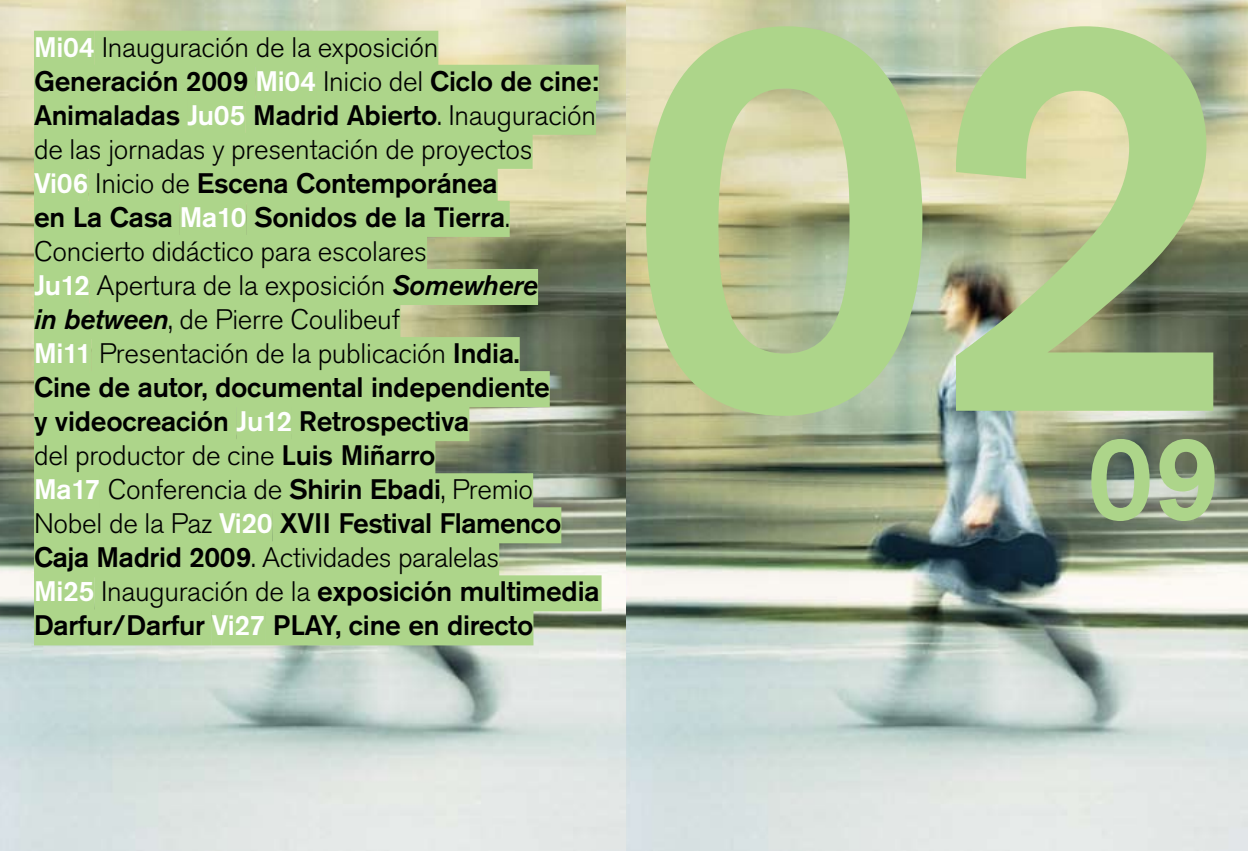
<style>
.page{position:relative;width:1248px;height:851px;background:#fff}
.page>*{position:absolute;margin:0;border:0;box-sizing:border-box;transform-origin:0 0}
.t1{font:500 560px "Akzidenz Grotesk Pro";color:#add58a}
.t2{font:500 118px "Akzidenz Grotesk Pro";color:#add58a}
.t3{font:300 28px/34px "Akzidenz Grotesk Pro";letter-spacing:-.01em;color:#000}
.s1{font-weight:500;color:#fff}
.s2{font-weight:500}
.s3{font-weight:500;font-style:italic}
</style>
<div class="page">
<img style="left:625px;top:0;width:622px;height:850px">
<img style="left:0;top:0;width:625px;height:850px">
<div style="left:34px;top:31px;width:61px;height:36px;background:#add58a"></div>
<div style="left:95px;top:31px;width:343px;height:36px;background:#add58a"></div>
<div style="left:34px;top:65px;width:221px;height:36px;background:#add58a"></div>
<div style="left:255px;top:65px;width:61px;height:36px;background:#add58a"></div>
<div style="left:316px;top:65px;width:282px;height:36px;background:#add58a"></div>
<div style="left:34px;top:99px;width:153px;height:36px;background:#add58a"></div>
<div style="left:187px;top:99px;width:58px;height:36px;background:#add58a"></div>
<div style="left:245px;top:99px;width:351px;height:36px;background:#add58a"></div>
<div style="left:34px;top:133px;width:498px;height:36px;background:#add58a"></div>
<div style="left:34px;top:167px;width:54px;height:36px;background:#add58a"></div>
<div style="left:88px;top:167px;width:409px;height:36px;background:#add58a"></div>
<div style="left:34px;top:201px;width:146px;height:36px;background:#add58a"></div>
<div style="left:180px;top:201px;width:66px;height:36px;background:#add58a"></div>
<div style="left:246px;top:201px;width:263px;height:36px;background:#add58a"></div>
<div style="left:34px;top:235px;width:393px;height:36px;background:#add58a"></div>
<div style="left:34px;top:269px;width:56px;height:36px;background:#add58a"></div>
<div style="left:90px;top:269px;width:448px;height:36px;background:#add58a"></div>
<div style="left:34px;top:303px;width:366px;height:36px;background:#add58a"></div>
<div style="left:34px;top:337px;width:57px;height:36px;background:#add58a"></div>
<div style="left:91px;top:337px;width:428px;height:36px;background:#add58a"></div>
<div style="left:34px;top:371px;width:515px;height:36px;background:#add58a"></div>
<div style="left:34px;top:405px;width:202px;height:36px;background:#add58a"></div>
<div style="left:236px;top:405px;width:56px;height:36px;background:#add58a"></div>
<div style="left:292px;top:405px;width:177px;height:36px;background:#add58a"></div>
<div style="left:34px;top:439px;width:401px;height:36px;background:#add58a"></div>
<div style="left:34px;top:473px;width:66px;height:36px;background:#add58a"></div>
<div style="left:100px;top:473px;width:433px;height:36px;background:#add58a"></div>
<div style="left:34px;top:507px;width:185px;height:36px;background:#add58a"></div>
<div style="left:219px;top:507px;width:53px;height:36px;background:#add58a"></div>
<div style="left:272px;top:507px;width:289px;height:36px;background:#add58a"></div>
<div style="left:34px;top:541px;width:465px;height:36px;background:#add58a"></div>
<div style="left:34px;top:575px;width:60px;height:36px;background:#add58a"></div>
<div style="left:94px;top:575px;width:507px;height:36px;background:#add58a"></div>
<div style="left:34px;top:609px;width:178px;height:36px;background:#add58a"></div>
<div style="left:212px;top:609px;width:53px;height:36px;background:#add58a"></div>
<div style="left:265px;top:609px;width:268px;height:36px;background:#add58a"></div>
<p class="t3" style="left:34px;top:30px;width:567px"><span class="s1">Mi04</span> Inauguración de la exposición<br><span class="s2">Generación 2009</span> <span class="s1">Mi04</span> Inicio del <span class="s2">Ciclo de cine:<br>Animaladas</span> <span class="s1">Ju05</span> <span class="s2">Madrid Abierto</span>. Inauguración de las jornadas y presentación de proyectos<br><span class="s1">Vi06</span> Inicio de <span class="s2">Escena Contemporánea<br>en La Casa</span> <span class="s1">Ma10</span> <span class="s2">Sonidos de la Tierra</span>.<br>Concierto didáctico para escolares<br><span class="s1">Ju12</span> Apertura de la exposición <span class="s3">Somewhere<br>in between</span>, de Pierre Coulibeuf<br><span class="s1">Mi11</span> Presentación de la publicación <span class="s2">India.<br>Cine de autor, documental independiente<br>y videocreación</span> <span class="s1">Ju12</span> <span class="s2">Retrospectiva<br></span>del productor de cine <span class="s2">Luis Miñarro<br></span><span class="s1">Ma17</span> Conferencia de <span class="s2">Shirin Ebadi</span>, Premio Nobel de la Paz <span class="s1">Vi20</span> <span class="s2">XVII Festival Flamenco Caja Madrid 2009</span>. Actividades paralelas<br><span class="s1">Mi25</span> Inauguración de la <span class="s2">exposición multimedia Darfur/Darfur</span> <span class="s1">Vi27</span> <span class="s2">PLAY, cine en directo</span></p>
<h1 class="t1" style="left:626px;top:-148px;width:614px">02</h1>
<h2 class="t2" style="left:1086px;top:402px;width:134px">09</h2>
</div>
